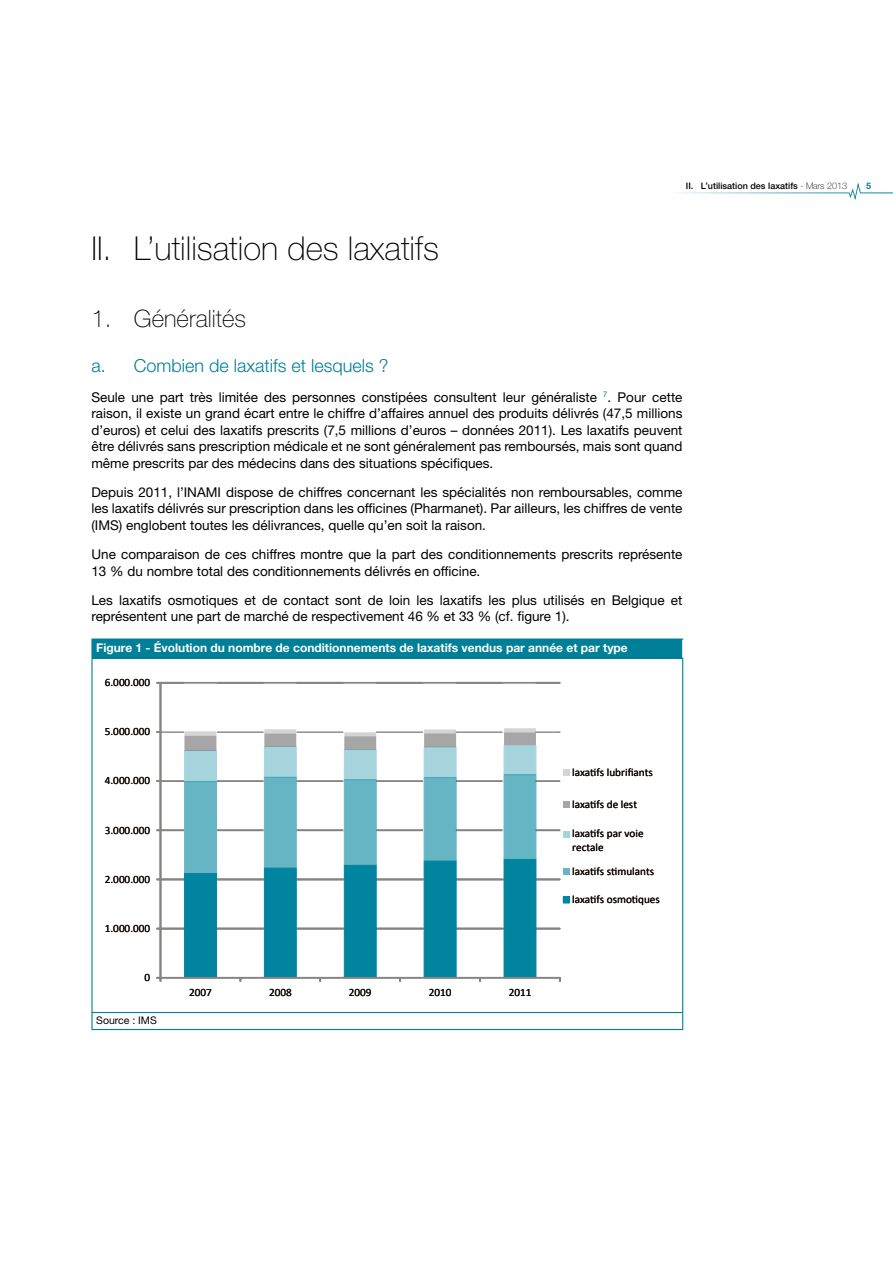
<style>
.page{position:relative;width:893px;height:1263px;background:#fff}
.page>*{position:absolute;margin:0;border:0;box-sizing:border-box;transform-origin:0 0}
.t1{font:100 33px "Helvetica Neue LT Std";color:#000}
.t2{font:100 24px "Helvetica Neue LT Std";color:#000}
.t3{font:300 18px "Helvetica Neue LT Std";color:#007f98}
.t4{font:13.5px/16.5px "Helvetica Neue LT Std";color:#000;text-align:justify}
.t5{font:700 12px "Helvetica Neue LT Std";color:#fff}
.t6{font:11.1px/13.6px "Calibri";color:#0c0500}
.t7{font:10.5px "Helvetica Neue LT Std";color:#000}
.t8{font:500 9px "Helvetica Neue LT Std";color:#000}
.t9{font:700 9px "Helvetica Neue LT Std";color:#007f98}
.s1{font-weight:100}
</style>
<div class="page">
<svg style="left:679px;top:183px;width:214px;height:17px"></svg>
<div style="left:92px;top:639px;width:591px;height:19px;background:#007f98"></div>
<hr style="left:91px;top:638px;width:592px;height:2px;background:#007f98">
<svg style="left:91px;top:640px;width:1px;height:18px"></svg>
<hr style="left:91px;top:658px;width:592px;height:1px;background:#007f98">
<hr style="left:91px;top:659px;width:2px;height:353px;background:#007f98">
<hr style="left:682px;top:659px;width:1px;height:353px;background:#007f98">
<hr style="left:91px;top:1012px;width:592px;height:1px;background:#007f98">
<svg style="left:91px;top:1013px;width:2px;height:16px"></svg>
<svg style="left:682px;top:1013px;width:1px;height:16px"></svg>
<hr style="left:91px;top:1029px;width:592px;height:1px;background:#007f98">
<svg style="left:682px;top:640px;width:1px;height:18px"></svg>
<hr style="left:160px;top:732px;width:400px;height:1px;background:#858480">
<div style="left:160px;top:781px;width:400px;height:1px;border:1px solid #858480"></div>
<div style="left:160px;top:830px;width:400px;height:1px;border:1px solid #858480"></div>
<svg style="left:183px;top:681px;width:353px;height:298px"></svg>
<div style="left:160px;top:682px;width:400px;height:1px;border:1px solid #858480"></div>
<div style="left:160px;top:879px;width:400px;height:1px;border:1px solid #858480"></div>
<div style="left:160px;top:928px;width:400px;height:1px;border:1px solid #858480"></div>
<hr style="left:504px;top:728px;width:32px;height:4px;background:#d4d4d4">
<svg style="left:424px;top:729px;width:32px;height:3px"></svg>
<hr style="left:264px;top:729px;width:32px;height:4px;background:#d4d4d4">
<div style="left:184px;top:731px;width:32px;height:5px;background:#e0e0e0"></div>
<div style="left:160px;top:683px;width:1px;height:295px;border:1px solid #858480"></div>
<div style="left:160px;top:977px;width:400px;height:1px;border:1px solid #858480"></div>
<svg style="left:184px;top:732px;width:352px;height:249px"></svg>
<svg style="left:157px;top:977px;width:4px;height:4px"></svg>
<svg style="left:563px;top:770px;width:6px;height:6px"></svg>
<div style="left:563px;top:801px;width:6px;height:7px;background:#a6a6a6"></div>
<svg style="left:563px;top:831px;width:6px;height:6px"></svg>
<svg style="left:563px;top:868px;width:6px;height:6px"></svg>
<svg style="left:563px;top:897px;width:6px;height:6px"></svg>
<h1 class="t1" style="left:91px;top:230px;width:349px">II. L’utilisation des laxatifs</h1>
<p class="t8" style="left:686px;top:181px;width:163px">II. L’utilisation des laxatifs <span class="s1">- Mars 2013</span></p>
<p class="t9" style="left:866px;top:180px;width:7px">5</p>
<h2 class="t2" style="left:91px;top:305px;width:156px">1. Généralités</h2>
<h3 class="t3" style="left:91px;top:355px;width:299px">a. Combien de laxatifs et lesquels ?</h3>
<p class="t4" style="left:91px;top:388px;width:593px">Seule une part très limitée des personnes constipées consultent leur généraliste <sup>7</sup>. Pour cette raison, il existe un grand écart entre le chiffre d’affaires annuel des produits délivrés (47,5 millions d’euros) et celui des laxatifs prescrits (7,5 millions d’euros – données 2011). Les laxatifs peuvent être délivrés sans prescription médicale et ne sont généralement pas remboursés, mais sont quand même prescrits par des médecins dans des situations spécifiques.</p>
<p class="t4" style="left:91px;top:484px;width:593px">Depuis 2011, l’INAMI dispose de chiffres concernant les spécialités non remboursables, comme les laxatifs délivrés sur prescription dans les officines (Pharmanet). Par ailleurs, les chiffres de vente (IMS) englobent toutes les délivrances, quelle qu’en soit la raison.</p>
<p class="t4" style="left:91px;top:546px;width:593px">Une comparaison de ces chiffres montre que la part des conditionnements prescrits représente<br>13 % du nombre total des conditionnements délivrés en officine.</p>
<p class="t4" style="left:91px;top:592px;width:592px">Les laxatifs osmotiques et de contact sont de loin les laxatifs les plus utilisés en Belgique et représentent une part de marché de respectivement 46 % et 33 % (cf. figure 1).</p>
<p class="t5" style="left:96px;top:640px;width:533px">Figure 1 - Évolution du nombre de conditionnements de laxatifs vendus par année et par type</p>
<p class="t6" style="left:105px;top:675px;width:47px">6.000.000</p>
<p class="t6" style="left:105px;top:725px;width:47px">5.000.000</p>
<p class="t6" style="left:105px;top:774px;width:47px">4.000.000</p>
<p class="t6" style="left:105px;top:823px;width:47px">3.000.000</p>
<p class="t6" style="left:105px;top:872px;width:47px">2.000.000</p>
<p class="t6" style="left:105px;top:921px;width:47px">1.000.000</p>
<p class="t6" style="left:144px;top:970px;width:7px">0</p>
<p class="t7" style="left:96px;top:1014px;width:62px">Source : IMS</p>
<p class="t6" style="left:189px;top:985px;width:24px">2007</p>
<p class="t6" style="left:269px;top:985px;width:24px">2008</p>
<p class="t6" style="left:349px;top:985px;width:24px">2009</p>
<p class="t6" style="left:429px;top:985px;width:24px">2010</p>
<p class="t6" style="left:509px;top:985px;width:24px">2011</p>
<p class="t6" style="left:572px;top:765px;width:82px">laxatifs lubrifiants</p>
<p class="t6" style="left:572px;top:797px;width:66px">laxatifs de lest</p>
<p class="t6" style="left:572px;top:827px;width:73px">laxatifs par voie rectale</p>
<p class="t6" style="left:572px;top:864px;width:84px">laxatifs stimulants</p>
<p class="t6" style="left:572px;top:893px;width:89px">laxatifs osmotiques</p>
</div>
